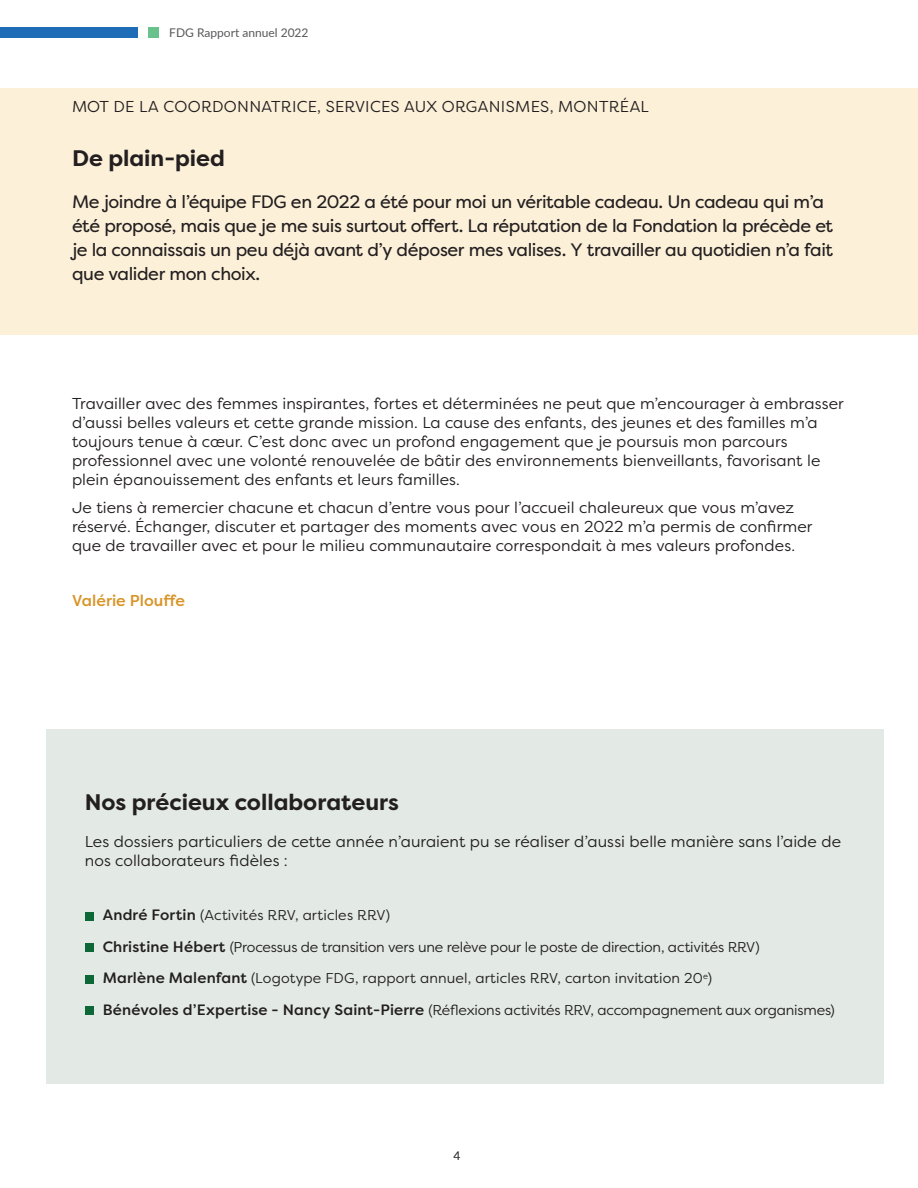
<style>
.page{position:relative;width:918px;height:1188px;background:#fff}
.page>*{position:absolute;margin:0;border:0;box-sizing:border-box;transform-origin:0 0}
.Titre{font:700 22.5px "Filson Pro";color:#231f20}
.t1{font:18px/24px "Filson Pro";letter-spacing:-.02em;color:#231f20}
.t2{font:15.75px/18.9px "Filson Pro";letter-spacing:.005em;color:#231f20}
.t3{font:500 15.75px "Filson Pro";letter-spacing:.005em;color:#d89528}
.t4{font:14.25px "Filson Pro";letter-spacing:-.01em;color:#231f20}
.t5{font:14.25px "Filson Pro";letter-spacing:.01em;color:#231f20}
.t6{font:12px "Lato";color:#57585a}
.t7{font:12px "Lato";color:#231f20}
.s1{font-weight:500;font-size:15px}
</style>
<div class="page">
<div style="left:0;top:27px;width:138px;height:10px;background:#1e6db6"></div>
<div style="left:148px;top:27px;width:11px;height:10px;background:#69c18c"></div>
<div style="left:0;top:88px;width:918px;height:247px;background:#fcf0d8"></div>
<div style="left:47px;top:729px;width:837px;height:354px;background:#e3eae5"></div>
<div style="left:85px;top:912px;width:9px;height:9px;background:#0d6736"></div>
<div style="left:85px;top:943px;width:9px;height:9px;background:#0d6736"></div>
<div style="left:85px;top:975px;width:9px;height:9px;background:#0d6736"></div>
<div style="left:85px;top:1006px;width:9px;height:9px;background:#0d6736"></div>
<p class="t6" style="left:169px;top:24px;width:141px">FDG Rapport annuel 2022</p>
<p class="t2" style="left:72px;top:97px;width:578px">MOT DE LA COORDONNATRICE, SERVICES AUX ORGANISMES, MONTRÉAL</p>
<p class="Titre" style="left:72px;top:144px;width:154px">De plain-pied</p>
<p class="t1" style="left:72px;top:190px;width:763px">Me joindre à l’équipe FDG en 2022 a été pour moi un véritable cadeau. Un cadeau qui m’a été proposé, mais que je me suis surtout offert. La réputation de la Fondation la précède et je la connaissais un peu déjà avant d’y déposer mes valises. Y travailler au quotidien n’a fait que valider mon choix.</p>
<p class="t2" style="left:72px;top:394px;width:773px">Travailler avec des femmes inspirantes, fortes et déterminées ne peut que m’encourager à embrasser d’aussi belles valeurs et cette grande mission. La cause des enfants, des jeunes et des familles m’a toujours tenue à cœur. C’est donc avec un profond engagement que je poursuis mon parcours professionnel avec une volonté renouvelée de bâtir des environnements bienveillants, favorisant le plein épanouissement des enfants et leurs familles.</p>
<p class="t2" style="left:72px;top:497px;width:742px">Je tiens à remercier chacune et chacun d’entre vous pour l’accueil chaleureux que vous m’avez réservé. Échanger, discuter et partager des moments avec vous en 2022 m’a permis de confirmer que de travailler avec et pour le milieu communautaire correspondait à mes valeurs profondes.</p>
<p class="t3" style="left:72px;top:590px;width:115px">Valérie Plouffe</p>
<p class="Titre" style="left:85px;top:788px;width:316px">Nos précieux collaborateurs</p>
<p class="t2" style="left:85px;top:831px;width:758px">Les dossiers particuliers de cette année n’auraient pu se réaliser d’aussi belle manière sans l’aide de nos collaborateurs fidèles :</p>
<p class="t5" style="left:103px;top:906px;width:289px"><span class="s1">André Fortin</span> (Activités RRV, articles RRV)</p>
<p class="t4" style="left:103px;top:938px;width:659px"><span class="s1">Christine Hébert</span> (Processus de transition vers une relève pour le poste de direction, activités RRV)</p>
<p class="t5" style="left:103px;top:969px;width:611px"><span class="s1">Marlène Malenfant</span> (Logotype FDG, rapport annuel, articles RRV, carton invitation 20<sup>e</sup>)</p>
<p class="t4" style="left:103px;top:1001px;width:734px"><span class="s1">Bénévoles d’Expertise - Nancy Saint-Pierre</span> (Réflexions activités RRV, accompagnement aux organismes)</p>
<p class="t7" style="left:454px;top:1147px;width:8px">4</p>
</div>
